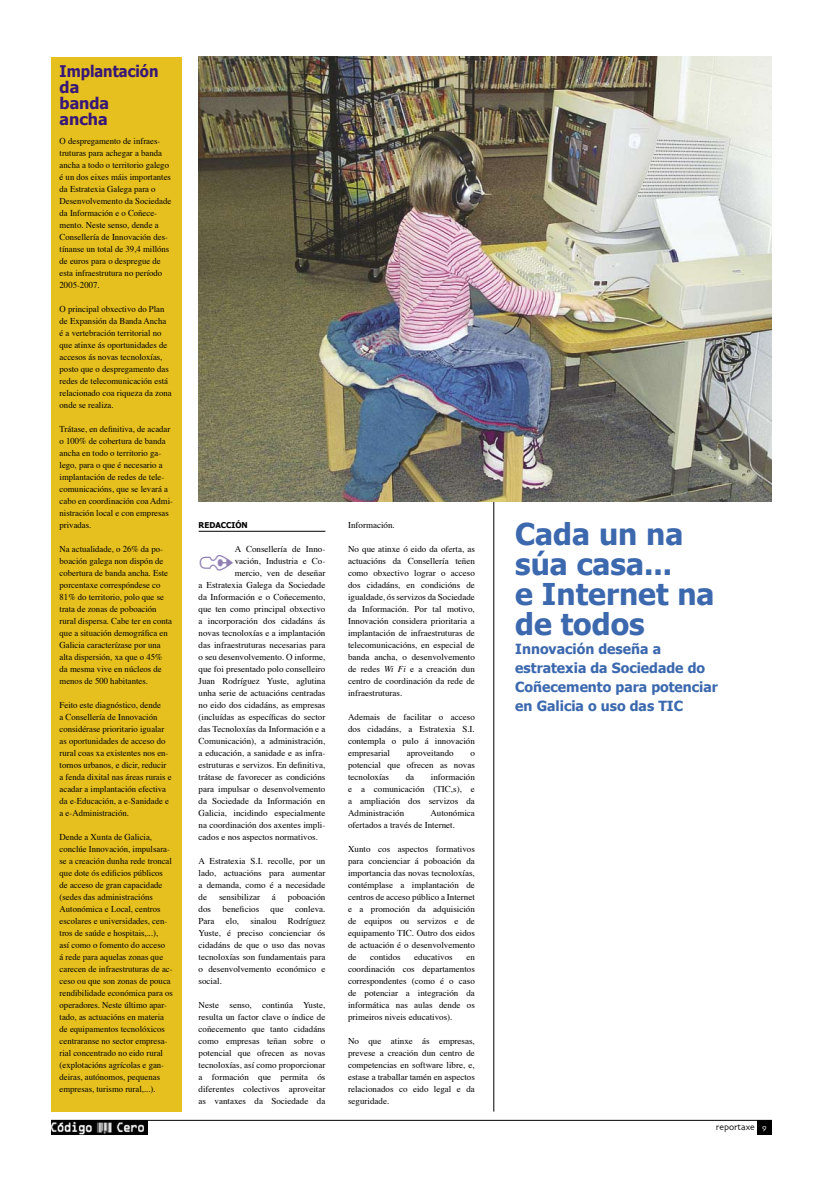
<style>
.page{position:relative;width:823px;height:1191px;background:#fff}
.page>*{position:absolute;margin:0;border:0;box-sizing:border-box;transform-origin:0 0}
.t1{font:700 30px/30px "Tahoma";color:#3c68ae}
.t2{font:700 16px/16px "Tahoma";color:#381778;scale:.92 1}
.t3{font:700 14px/19px "Tahoma";color:#3c68ae}
.t4{font:9px/12px "Times";color:#000;text-align:justify}
.t5{font:9px "Skia";color:#000}
.t6{font:700 8px "Tahoma";color:#000}
.t7{font:8px "Skia";color:#fff}
.s1{font-style:italic}
</style>
<div class="page">
<div style="left:757px;top:1120px;width:14px;height:14px;background:#000"></div>
<hr style="left:51px;top:1120px;width:720px;height:1px;background:#000">
<img style="left:51px;top:1121px;width:96px;height:13px">
<hr style="left:493px;top:399px;width:1px;height:712px;background:#000">
<div style="left:51px;top:57px;width:130px;height:1054px;background:#e6c01f"></div>
<hr style="left:198px;top:531px;width:127px;height:1px;background:#000">
<img style="left:198px;top:57px;width:573px;height:445px">
<h2 class="t2" style="left:60px;top:63px;width:109px">Implantación da<br>banda ancha</h2>
<p class="t4" style="left:60px;top:136px;width:113px;text-align:left">O despregamento de infraes&shy;truturas para achegar a banda ancha a todo o territorio galego é un dos eixes máis importantes da Estratexia Galega para o<br>Desenvolvemento da Sociedade da Información e o Coñece&shy;mento. Neste senso, dende a<br>Consellería de Innovación des&shy;tínanse un total de 39,4 millóns de euros para o despregue de esta infraestrutura no período<br>2005-2007.</p>
<p class="t4" style="left:60px;top:304px;width:113px;text-align:left">O principal obxectivo do Plan de Expansión da Banda Ancha é a vertebración territorial no que atinxe ás oportunidades de accesos ás novas tecnoloxías, posto que o despregamento das redes de telecomunicación está relacionado coa riqueza da zona onde se realiza.</p>
<p class="t4" style="left:60px;top:424px;width:115px;text-align:left">Trátase, en definitiva, de acadar o 100% de cobertura de banda ancha en todo o territorio ga&shy;lego, para o que é necesario a implantación de redes de tele&shy;comunicacións, que se levará a cabo en coordinación coa Admi&shy;nistración local e con empresas privadas.</p>
<p class="t4" style="left:60px;top:544px;width:114px;text-align:left">Na actualidade, o 26% da po&shy;boación galega non dispón de cobertura de banda ancha. Este porcentaxe correspóndese co<br>81% do territorio, polo que se trata de zonas de poboación rural dispersa. Cabe ter en conta que a situación demográfica en<br>Galicia caracterízase por una alta dispersión, xa que o 45% da mesma vive en núcleos de menos de 500 habitantes.</p>
<p class="t4" style="left:60px;top:700px;width:113px;text-align:left">Feito este diagnóstico, dende<br>a Consellería de Innovación considérase prioritario igualar as oportunidades de acceso do rural coas xa existentes nos en&shy;tornos urbanos, e dicir, reducir a fenda dixital nas áreas rurais e acadar a implantación efectiva da e-Educación, a e-Sanidade e a e-Administración.</p>
<p class="t4" style="left:60px;top:832px;width:115px;text-align:left">Dende a Xunta de Galicia, conclúe Innovación, impulsara&shy;se a creación dunha rede troncal que dote ós edificios públicos de acceso de gran capacidade (sedes das administracións<br>Autonómica e Local, centros escolares e universidades, cen&shy;tros de saúde e hospitais,...),<br>así como o fomento do acceso<br>á rede para aquelas zonas que carecen de infraestruturas de ac&shy;ceso ou que son zonas de pouca rendibilidade económica para os operadores. Neste último apar&shy;tado, as actuacións en materia de equipamentos tecnolóxicos centraranse no sector empresa&shy;rial concentrado no eido rural (explotacións agrícolas e gan&shy;deiras, autónomos, pequenas empresas, turismo rural,...).</p>
<p class="t6" style="left:198px;top:520px;width:51px">REDACCIÓN</p>
<p class="t4" style="left:235px;top:544px;width:92px">A Consellería de Inno-</p>
<p class="t4" style="left:235px;top:556px;width:92px">vación, Industria e Co-</p>
<p class="t4" style="left:235px;top:568px;width:92px">mercio, ven de deseñar</p>
<p class="t4" style="left:198px;top:580px;width:128px">a Estratexia Galega da Sociedade</p>
<p class="t4" style="left:198px;top:592px;width:128px">da Información e o Coñecemento,</p>
<p class="t4" style="left:198px;top:604px;width:128px">que ten como principal obxectivo</p>
<p class="t4" style="left:198px;top:616px;width:128px">a incorporación dos cidadáns ás</p>
<p class="t4" style="left:198px;top:628px;width:128px">novas tecnoloxías e a implantación</p>
<p class="t4" style="left:198px;top:640px;width:128px">das infraestruturas necesarias para</p>
<p class="t4" style="left:198px;top:652px;width:128px">o seu desenvolvemento. O informe,</p>
<p class="t4" style="left:198px;top:664px;width:128px">que foi presentado polo conselleiro</p>
<p class="t4" style="left:198px;top:676px;width:128px">Juan Rodríguez Yuste, aglutina</p>
<p class="t4" style="left:198px;top:688px;width:128px">unha serie de actuacións centradas</p>
<p class="t4" style="left:198px;top:700px;width:128px">no eido dos cidadáns, as empresas</p>
<p class="t4" style="left:198px;top:712px;width:128px">(incluídas as específicas do sector</p>
<p class="t4" style="left:198px;top:724px;width:128px">das Tecnoloxías da Información e a</p>
<p class="t4" style="left:198px;top:736px;width:128px">Comunicación), a administración,</p>
<p class="t4" style="left:198px;top:748px;width:128px">a educación, a sanidade e as infra-</p>
<p class="t4" style="left:198px;top:760px;width:128px">estruturas e servizos. En definitiva,</p>
<p class="t4" style="left:198px;top:772px;width:128px">trátase de favorecer as condicións</p>
<p class="t4" style="left:198px;top:784px;width:128px">para impulsar o desenvolvemento</p>
<p class="t4" style="left:198px;top:796px;width:128px">da Sociedade da Información en</p>
<p class="t4" style="left:198px;top:808px;width:128px">Galicia, incidindo especialmente</p>
<p class="t4" style="left:198px;top:820px;width:128px">na coordinación dos axentes impli-</p>
<p class="t4" style="left:198px;top:832px;width:121px">cados e nos aspectos normativos.</p>
<p class="t4" style="left:198px;top:856px;width:128px">A Estratexia S.I. recolle, por un lado, actuacións para aumentar a demanda, como é a necesidade de</p>
<p class="t4" style="left:219px;top:892px;width:42px">sensibilizar</p>
<p class="t4" style="left:272px;top:892px;width:5px">á</p>
<p class="t4" style="left:288px;top:892px;width:39px">poboación</p>
<p class="t4" style="left:198px;top:904px;width:14px">dos</p>
<p class="t4" style="left:222px;top:904px;width:38px">beneficios</p>
<p class="t4" style="left:270px;top:904px;width:14px">que</p>
<p class="t4" style="left:295px;top:904px;width:32px">conleva.</p>
<p class="t4" style="left:198px;top:916px;width:17px">Para</p>
<p class="t4" style="left:226px;top:916px;width:15px">elo,</p>
<p class="t4" style="left:250px;top:916px;width:28px">sinalou</p>
<p class="t4" style="left:198px;top:916px;width:128px;text-indent:89px">Rodríguez Yuste, é preciso concienciar ós cidadáns de que o uso das novas tecnoloxías son fundamentais para o desenvolvemento económico e social.</p>
<p class="t4" style="left:198px;top:1000px;width:128px">Neste senso, continúa Yuste, resulta un factor clave o índice de coñecemento que tanto cidadáns como empresas teñan sobre o potencial que ofrecen as novas tecnoloxías, así como proporcionar a formación que permita ós diferentes colectivos aproveitar as vantaxes da Sociedade da</p>
<p class="t4" style="left:348px;top:520px;width:48px">Información.</p>
<p class="t4" style="left:348px;top:544px;width:128px">No que atinxe ó eido da oferta, as actuacións da Consellería teñen como obxectivo lograr o acceso dos cidadáns, en condicións de igualdade, ós servizos da Sociedade da Información. Por tal motivo, Innovación considera prioritaria a implantación de infraestruturas de telecomunicacións, en especial de banda ancha, o desenvolvemento de redes <span class="s1">Wi Fi</span> e a creación dun centro de coordinación da rede de infraestruturas.</p>
<p class="t4" style="left:348px;top:712px;width:128px">Ademais de facilitar o acceso dos cidadáns, a Estratexia S.I. contempla o pulo á innovación empresarial</p>
<p class="t4" style="left:406px;top:748px;width:48px">aproveitando</p>
<p class="t4" style="left:348px;top:748px;width:128px;text-indent:122px">o potencial que ofrecen as novas tecnoloxías</p>
<p class="t4" style="left:348px;top:772px;width:128px;text-indent:83px">información e a comunicación (TIC,s), e a ampliación dos servizos da Administración</p>
<p class="t4" style="left:405px;top:772px;width:10px">da</p>
<p class="t4" style="left:348px;top:808px;width:128px;text-indent:82px">Autonómica ofertados a través de Internet.</p>
<p class="t4" style="left:348px;top:844px;width:128px">Xunto cos aspectos formativos para concienciar á poboación da importancia das novas tecnoloxías, contémplase a implantación de centros de acceso público a Internet e a promoción da adquisición de equipos ou servizos e de equipamento TIC. Outro dos eidos de actuación é o desenvolvemento de</p>
<p class="t4" style="left:370px;top:952px;width:32px">contidos</p>
<p class="t4" style="left:414px;top:952px;width:40px">educativos</p>
<p class="t4" style="left:348px;top:952px;width:128px;text-indent:118px">en coordinación cos departamentos correspondentes (como é o caso de potenciar a integración da informática nas aulas dende os primeiros niveis educativos).</p>
<p class="t4" style="left:348px;top:1036px;width:128px">No que atinxe ás empresas, prevese a creación dun centro de competencias en software libre, e, estase a traballar tamén en aspectos relacionados co eido legal e da seguridade.</p>
<h1 class="t1" style="left:515px;top:518px;width:201px">Cada un na súa casa...<br>e Internet na de todos</h1>
<h3 class="t3" style="left:515px;top:639px;width:204px">Innovación deseña a estratexia da Sociedade do<br>Coñecemento para potenciar en Galicia o uso das TIC</h3>
<p class="t5" style="left:715px;top:1122px;width:40px">reportaxe</p>
<p class="t7" style="left:761px;top:1122px;width:6px">9</p>
</div>
